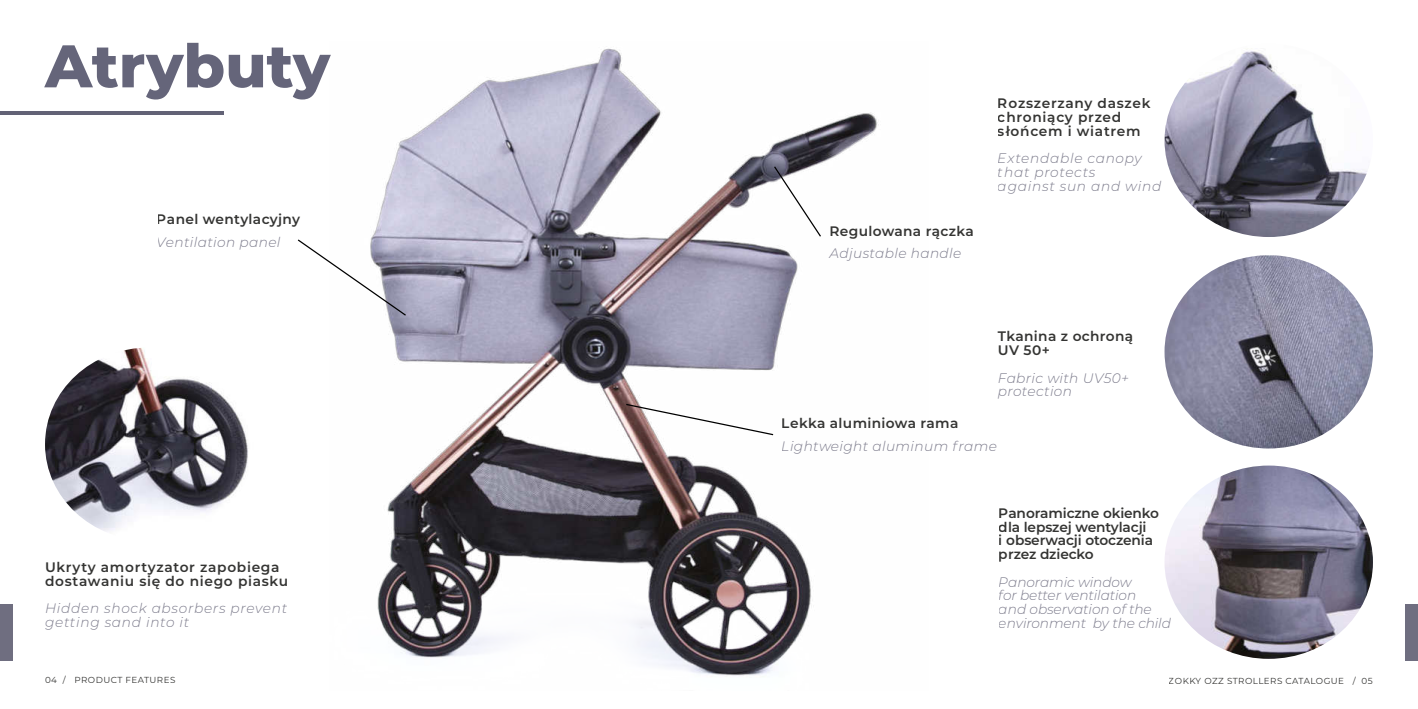
<style>
.page{position:relative;width:1418px;height:709px;background:#fff}
.page>*{position:absolute;margin:0;border:0;box-sizing:border-box;transform-origin:0 0}
.t1{font:800 60px "Montserrat";color:#65657a}
.t2{font:600 13.75px/13.8px "Montserrat";letter-spacing:.05em;color:#1d1d1b}
.t3{font:italic 300 13.75px/13.8px "Montserrat";letter-spacing:.05em;color:#6f6e80}
.t4{font:italic 300 13.75px/13.8px "Montserrat";letter-spacing:.025em;color:#6f6e80}
.t5{font:italic 300 13.75px/13.8px "Montserrat";letter-spacing:-.01em;color:#6f6e80}
.t6{font:600 13.75px/13.8px "Montserrat";letter-spacing:.025em;color:#1d1d1b}
.t7{font:600 13.75px/13.8px "Montserrat";letter-spacing:-.01em;color:#1d1d1b}
.t8{font:8.75px "Montserrat";letter-spacing:.05em;color:#1d1d1b}
</style>
<div class="page">
<img style="left:371px;top:48px;width:508px;height:628px">
<img style="left:1164px;top:51px;width:203px;height:186px">
<img style="left:1164px;top:255px;width:208px;height:193px">
<img style="left:1165px;top:465px;width:207px;height:194px">
<img style="left:45px;top:348px;width:203px;height:184px">
<div style="left:0;top:604px;width:12px;height:56px;background:#6f6e80"></div>
<div style="left:1405px;top:604px;width:12px;height:56px;background:#6f6e80"></div>
<hr style="left:0;top:111px;width:224px;height:3px;background:#626276">
<svg style="left:772px;top:165px;width:50px;height:73px"></svg>
<svg style="left:624px;top:403px;width:150px;height:33px"></svg>
<svg style="left:297px;top:238px;width:110px;height:79px"></svg>
<h1 class="t1" style="left:45px;top:30px;width:287px">Atrybuty</h1>
<p class="t6" style="left:157px;top:214px;width:145px">Panel wentylacyjny</p>
<p class="t4" style="left:157px;top:236px;width:125px">Ventilation panel</p>
<p class="t2" style="left:45px;top:561px;width:245px">Ukryty amortyzator zapobiega dostawaniu się do niego piasku</p>
<p class="t3" style="left:45px;top:602px;width:244px">Hidden shock absorbers prevent getting sand into it</p>
<p class="t6" style="left:829px;top:225px;width:146px">Regulowana rączka</p>
<p class="t4" style="left:829px;top:248px;width:133px">Adjustable handle</p>
<p class="t2" style="left:997px;top:98px;width:154px">Rozszerzany daszek chroniący przed słońcem i wiatrem</p>
<p class="t3" style="left:997px;top:153px;width:165px">Extendable canopy that protects<br>against sun and wind</p>
<p class="t6" style="left:997px;top:331px;width:137px">Tkanina z ochroną<br>UV 50+</p>
<p class="t4" style="left:997px;top:372px;width:133px">Fabric with UV50+ protection</p>
<p class="t6" style="left:781px;top:416px;width:178px">Lekka aluminiowa rama</p>
<p class="t4" style="left:781px;top:440px;width:217px">Lightweight aluminum frame</p>
<p class="t7" style="left:998px;top:507px;width:162px">Panoramiczne okienko dla lepszej wentylacji<br>i obserwacji otoczenia przez dziecko</p>
<p class="t5" style="left:998px;top:576px;width:174px">Panoramic window<br>for better ventilation<br>and observation of the environment by the child</p>
<p class="t8" style="left:45px;top:676px;width:132px">04 / PRODUCT FEATURES</p>
<p class="t8" style="left:1168px;top:677px;width:205px">ZOKKY OZZ STROLLERS CATALOGUE / 05</p>
</div>
